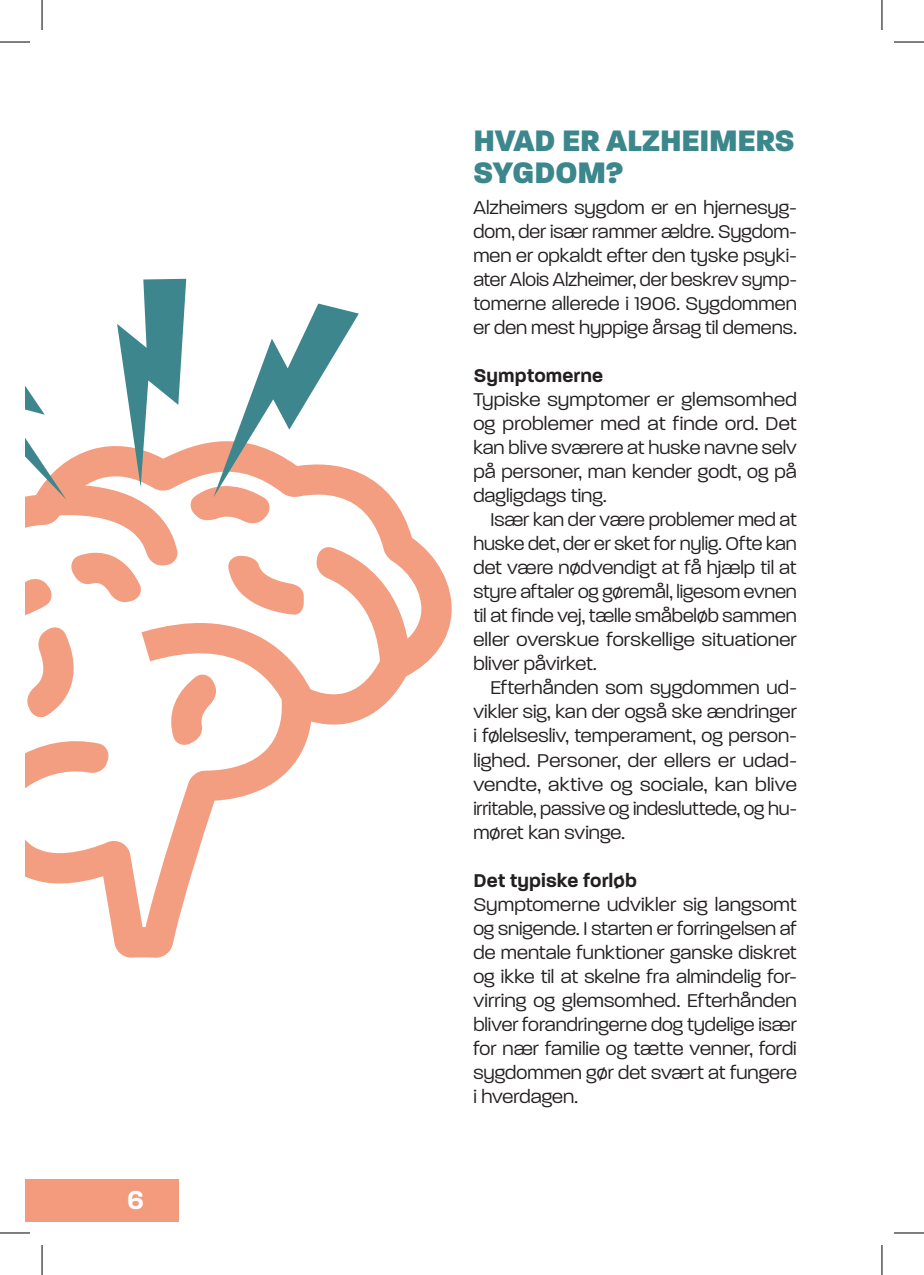
<style>
.page{position:relative;width:924px;height:1275px;background:#fff}
.page>*{position:absolute;margin:0;border:0;box-sizing:border-box;transform-origin:0 0}
.Overskrift_1{font:800 32px/32px "Paralucent";letter-spacing:-.005em;color:#3b878c}
.t1{font:600 28px "Paralucent";color:#fff}
.Brødtekst{font:300 20px/24px "Paralucent";color:#231f20;text-align:justify}
.Fed_brødtekst{font:600 20px "Paralucent";letter-spacing:.005em;color:#231f20}
</style>
<div class="page">
<div style="left:25px;top:1179px;width:153px;height:42px;background:#f49b7e"></div>
<svg style="left:25px;top:532px;width:427px;height:426px"></svg>
<svg style="left:25px;top:279px;width:385px;height:531px"></svg>
<hr style="left:0;top:42px;width:30px;height:1px;background:#000">
<hr style="left:893px;top:42px;width:30px;height:1px;background:#000">
<hr style="left:0;top:1232px;width:30px;height:1px;background:#000">
<hr style="left:893px;top:1232px;width:30px;height:1px;background:#000">
<hr style="left:42px;top:0;width:1px;height:30px;background:#000">
<hr style="left:42px;top:1245px;width:1px;height:30px;background:#000">
<hr style="left:881px;top:0;width:1px;height:30px;background:#000">
<hr style="left:881px;top:1245px;width:1px;height:30px;background:#000">
<h2 class="t1" style="left:127px;top:1183px;width:18px">6</h2>
<p class="Overskrift_1" style="left:473px;top:125px;width:322px">HVAD ER ALZHEIMERS<br>SYGDOM?</p>
<p class="Brødtekst" style="left:473px;top:196px;width:325px">Alzheimers sygdom er en hjernesyg&shy;dom, der især rammer ældre. Sygdom&shy;men er opkaldt efter den tyske psyki&shy;ater Alois Alzheimer, der beskrev symp&shy;tomerne allerede i 1906. Sygdommen er den mest hyppige årsag til demens.</p>
<p class="Fed_brødtekst" style="left:473px;top:364px;width:131px">Symptomerne</p>
<p class="Brødtekst" style="left:473px;top:388px;width:325px">Typiske symptomer er glemsomhed og problemer med at finde ord. Det kan blive sværere at huske navne selv på personer, man kender godt, og på dagligdags ting.</p>
<p class="Brødtekst" style="left:473px;top:508px;width:325px;text-indent:17px">Især kan der være problemer med at huske det, der er sket for nylig. Ofte kan det være nødvendigt at få hjælp til at styre aftaler og gøremål, ligesom evnen til at finde vej, tælle småbeløb sammen eller overskue forskellige situationer bliver påvirket.</p>
<p class="Brødtekst" style="left:473px;top:676px;width:325px;text-indent:17px">Efterhånden som sygdommen ud&shy;vikler sig, kan der også ske ændringer i følelsesliv, temperament, og person&shy;lighed. Personer, der ellers er udad&shy;vendte, aktive og sociale, kan blive irritable, passive og indesluttede, og hu&shy;møret kan svinge.</p>
<p class="Fed_brødtekst" style="left:473px;top:868px;width:165px">Det typiske forløb</p>
<p class="Brødtekst" style="left:473px;top:892px;width:325px">Symptomerne udvikler sig langsomt og snigende. I starten er forringelsen af de mentale funktioner ganske diskret og ikke til at skelne fra almindelig for&shy;virring og glemsomhed. Efterhånden bliver forandringerne dog tydelige især for nær familie og tætte venner, fordi sygdommen gør det svært at fungere i hverdagen.</p>
</div>
